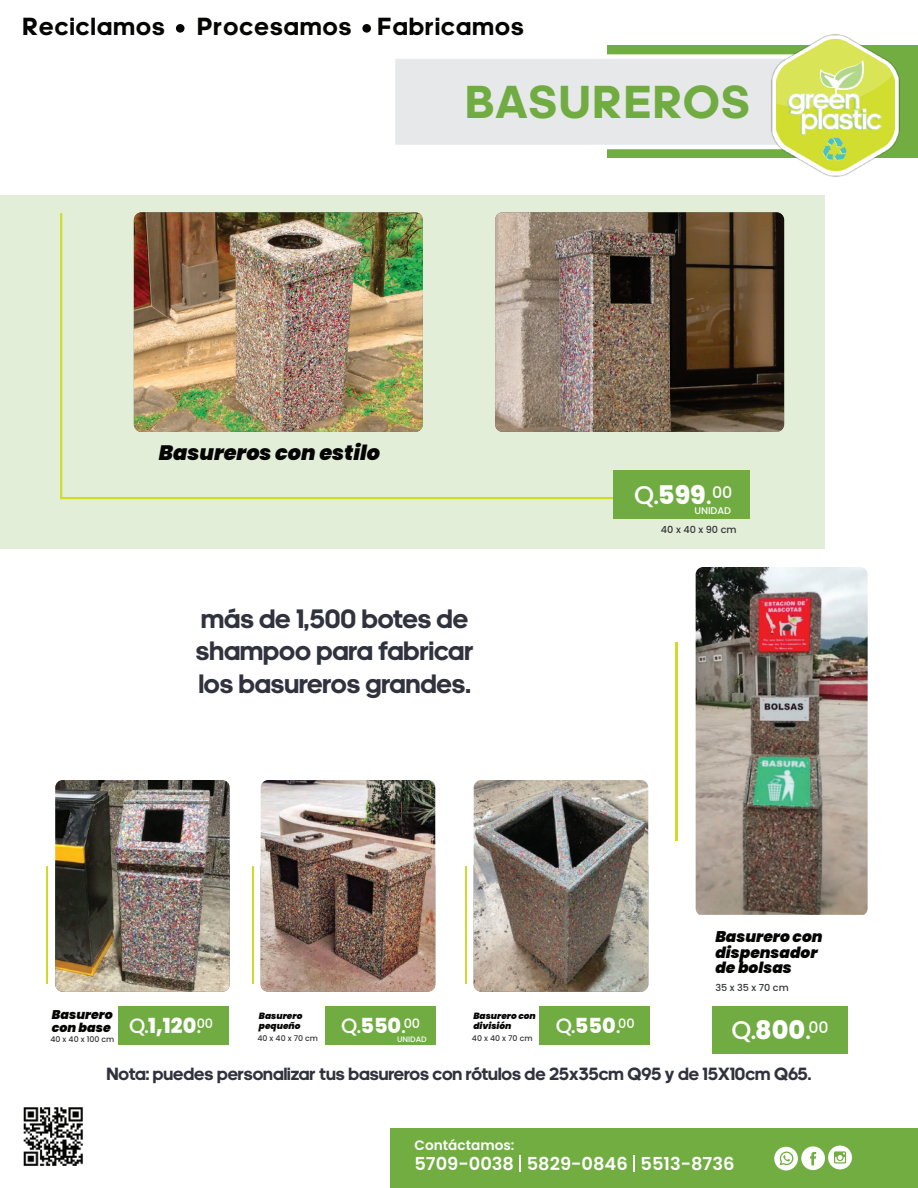
<style>
.page{position:relative;width:918px;height:1188px;background:#fff}
.page>*{position:absolute;margin:0;border:0;box-sizing:border-box;transform-origin:0 0}
.t1{font:700 46.95px "adineue PRO";letter-spacing:.05em;color:#71ac42}
.t2{font:700 29.1px "adi Neue";letter-spacing:-.025em;color:#9bcd66}
.t3{font:700 27.15px/32.5px "adineue PRO";color:#30323d}
.t4{font:500 25.65px "Poppins";color:#fff}
.t5{font:500 25.5px "Poppins";color:#fff}
.t6{font:700 25.2px "adineue PRO";letter-spacing:.05em;color:#050604}
.t7{font:italic 900 20.85px "Poppins";color:#050504}
.t8{font:500 20.7px "Poppins";color:#fff}
.t9{font:800 20.7px "Poppins";color:#fff}
.t10{font:700 18px "adineue PRO";color:#30323d}
.t11{font:600 17.85px "Poppins";color:#fff}
.t12{font:italic 900 15.45px/15.5px "Poppins";color:#050504}
.t13{font:600 13.65px "Poppins";color:#fff}
.t14{font:italic 900 12.6px/12.6px "Poppins";color:#050504}
.t15{font:500 9.75px "Poppins";color:#323333}
.t16{font:500 9.75px "Poppins";color:#fff}
.t17{font:500 9.6px "Poppins";color:#323333}
.t18{font:italic 900 9px/9.8px "Poppins";color:#050504}
.t19{font:500 7.8px "Poppins";color:#323333}
.t20{font:500 7.8px "Poppins";color:#fff}
.s1{font-weight:800}
.s2{font-weight:500}
</style>
<div class="page">
<div style="left:0;top:195px;width:825px;height:354px;background:#e3eed9"></div>
<div style="left:608px;top:46px;width:310px;height:112px;background:#72ad42"></div>
<div style="left:176px;top:24px;width:9px;height:9px;background:#050604;border-radius:50%"></div>
<div style="left:362px;top:24px;width:9px;height:9px;background:#050604;border-radius:50%"></div>
<div style="left:393px;top:57px;width:426px;height:90px;background:#e7e8e9"></div>
<div style="left:391px;top:54px;width:430px;height:95px;border:4px solid #fff"></div>
<img style="left:818px;top:34px;width:83px;height:143px">
<img style="left:813px;top:168px;width:81px;height:3px">
<svg style="left:771px;top:39px;width:128px;height:129px"></svg>
<img style="left:696px;top:567px;width:172px;height:348px">
<hr style="left:675px;top:642px;width:3px;height:199px;background:#cedc28">
<hr style="left:60px;top:213px;width:2px;height:286px;background:#cedc28">
<hr style="left:60px;top:497px;width:557px;height:2px;background:#cedc28">
<img style="left:134px;top:212px;width:289px;height:220px">
<img style="left:495px;top:212px;width:289px;height:220px">
<img style="left:474px;top:780px;width:174px;height:212px">
<hr style="left:465px;top:867px;width:1px;height:117px;background:#cedc28">
<div style="left:712px;top:1006px;width:135px;height:48px;background:#71ac42"></div>
<div style="left:613px;top:470px;width:136px;height:48px;background:#71ac42"></div>
<img style="left:261px;top:780px;width:174px;height:212px">
<hr style="left:252px;top:867px;width:1px;height:117px;background:#cedc28">
<div style="left:325px;top:1006px;width:111px;height:39px;background:#71ac42"></div>
<div style="left:540px;top:1006px;width:110px;height:39px;background:#71ac42"></div>
<img style="left:55px;top:780px;width:175px;height:212px">
<hr style="left:46px;top:867px;width:2px;height:117px;background:#cedc28">
<div style="left:118px;top:1006px;width:111px;height:39px;background:#71ac42"></div>
<div style="left:390px;top:1128px;width:528px;height:60px;background:#72ad42"></div>
<svg style="left:519px;top:1155px;width:2px;height:17px"></svg>
<svg style="left:633px;top:1155px;width:1px;height:17px"></svg>
<img style="left:23px;top:1107px;width:60px;height:59px">
<svg style="left:774px;top:1146px;width:78px;height:24px"></svg>
<h3 class="t6" style="left:22px;top:12px;width:144px">Reciclamos</h3>
<h3 class="t6" style="left:197px;top:12px;width:328px">Procesamos Fabricamos</h3>
<h1 class="t1" style="left:466px;top:74px;width:395px">BASUREROS <sup>GREEN</sup></h1>
<h2 class="t2" style="left:800px;top:109px;width:81px">PLASTIC</h2>
<p class="t7" style="left:159px;top:441px;width:223px">Basureros con estilo</p>
<h3 class="t4" style="left:634px;top:480px;width:100px">Q.<span class="s1">599</span>.<sup>00</sup></h3>
<p class="t16" style="left:694px;top:505px;width:38px">UNIDAD</p>
<p class="t15" style="left:661px;top:524px;width:77px">40 x 40 x 90 cm</p>
<h3 class="t3" style="left:196px;top:602px;width:279px">más de 1,500 botes de shampoo para fabricar los basureros grandes.</h3>
<p class="t14" style="left:52px;top:1009px;width:62px">Basurero con base</p>
<p class="t19" style="left:50px;top:1035px;width:66px">40 x 40 x 100 cm</p>
<p class="t9" style="left:129px;top:1014px;width:86px"><span class="s2">Q.</span>1,120<span class="s2">.</span><sup>00</sup></p>
<p class="t18" style="left:259px;top:1011px;width:45px">Basurero pequeño</p>
<p class="t19" style="left:257px;top:1034px;width:62px">40 x 40 x 70 cm</p>
<p class="t8" style="left:341px;top:1014px;width:81px">Q.<span class="s1">550</span>.<sup>00</sup></p>
<p class="t18" style="left:473px;top:1011px;width:64px">Basurero con división</p>
<p class="t19" style="left:472px;top:1034px;width:62px">40 x 40 x 70 cm</p>
<p class="t20" style="left:397px;top:1035px;width:31px">UNIDAD</p>
<p class="t8" style="left:556px;top:1014px;width:81px">Q.<span class="s1">550</span>.<sup>00</sup></p>
<p class="t12" style="left:715px;top:929px;width:109px">Basurero con dispensador de bolsas</p>
<p class="t17" style="left:715px;top:982px;width:75px">35 x 35 x 70 cm</p>
<h3 class="t5" style="left:732px;top:1015px;width:99px">Q.<span class="s1">800</span>.<sup>00</sup></h3>
<p class="t10" style="left:106px;top:1064px;width:707px">Nota: puedes personalizar tus basureros con rótulos de 25x35cm Q95 y de 15X10cm Q65.</p>
<p class="t13" style="left:415px;top:1137px;width:101px">Contáctamos:</p>
<p class="t11" style="left:414px;top:1154px;width:322px">5709-0038 5829-0846 5513-8736</p>
</div>
